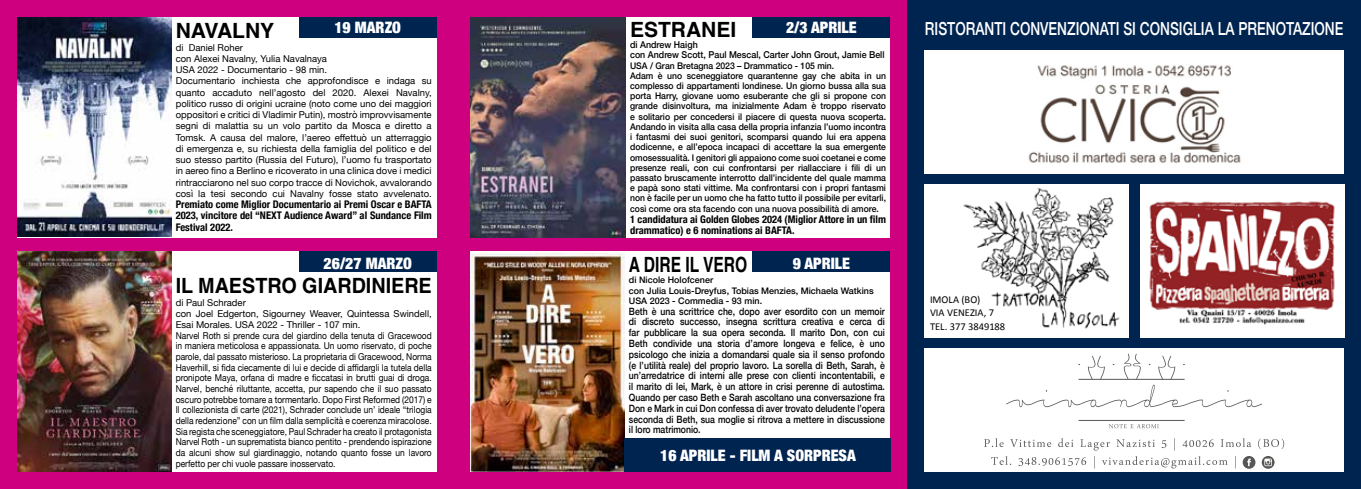
<style>
.page{position:relative;width:1361px;height:489px;background:#fff}
.page>*{position:absolute;margin:0;border:0;box-sizing:border-box;transform-origin:0 0}
.t1{font:700 21px "Helvetica";color:#000;scale:.94 1}
.t2{font:700 21px "Helvetica";color:#000}
.t3{font:700 21px "Helvetica";color:#000;scale:.74 1}
.t4{font:500 18px "Helvetica Neue";color:#fff;scale:.76 1}
.t5{font:900 condensed 15.75px "Helvetica Neue";color:#fff}
.t6{font:700 condensed 10.5px/11.2px "Helvetica Neue";color:#000}
.t7{font:10.5px/13.5px "Calibri";color:#000}
.t8{font:500 10.05px/10.8px "Helvetica Neue";color:#000;text-align:justify;scale:.86 1}
.t9{font:9.45px/10.8px "Helvetica Neue";color:#000}
.t10{font:500 9.45px/10.2px "Helvetica Neue";color:#000;scale:.94 1}
.t11{font:500 9.15px/10.2px "Helvetica Neue";color:#000;scale:.94 1}
.t12{font:500 9px/10.2px "Helvetica Neue";color:#000}
</style>
<div class="page">
<div style="left:0;top:0;width:919px;height:489px;background:#ce007f"></div>
<div style="left:907px;top:0;width:454px;height:489px;background:#002450"></div>
<div style="left:924px;top:184px;width:204px;height:154px;background:#fff"></div>
<div style="left:924px;top:51px;width:420px;height:123px;background:#fff"></div>
<div style="left:924px;top:349px;width:420px;height:123px;background:#fff"></div>
<img style="left:1028px;top:65px;width:213px;height:98px">
<svg style="left:1006px;top:385px;width:256px;height:22px"></svg>
<svg style="left:1124px;top:354px;width:16px;height:25px"></svg>
<svg style="left:1148px;top:356px;width:36px;height:23px"></svg>
<svg style="left:1078px;top:356px;width:36px;height:23px"></svg>
<hr style="left:1078px;top:379px;width:106px;height:1px;background:#575756">
<hr style="left:1078px;top:420px;width:106px;height:1px;background:#575756">
<svg style="left:1109px;top:424px;width:49px;height:4px"></svg>
<svg style="left:1258px;top:438px;width:26px;height:11px"></svg>
<div style="left:1242px;top:456px;width:13px;height:13px;background:#575756;border-radius:50%"></div>
<svg style="left:984px;top:438px;width:267px;height:31px"></svg>
<svg style="left:1261px;top:456px;width:13px;height:13px"></svg>
<svg style="left:1264px;top:459px;width:8px;height:7px"></svg>
<div style="left:1140px;top:184px;width:204px;height:154px;background:#fff"></div>
<img style="left:1149px;top:201px;width:186px;height:124px">
<div style="left:471px;top:17px;width:419px;height:220px;background:#fff"></div>
<div style="left:752px;top:17px;width:138px;height:20px;background:#002450"></div>
<div style="left:471px;top:252px;width:419px;height:220px;background:#fff"></div>
<div style="left:752px;top:252px;width:138px;height:20px;background:#002450"></div>
<img style="left:963px;top:188px;width:157px;height:141px">
<div style="left:17px;top:17px;width:420px;height:220px;background:#fff"></div>
<div style="left:299px;top:17px;width:138px;height:20px;background:#002450"></div>
<div style="left:17px;top:252px;width:420px;height:220px;background:#fff"></div>
<div style="left:299px;top:252px;width:138px;height:20px;background:#002450"></div>
<img style="left:17px;top:17px;width:154px;height:220px">
<img style="left:17px;top:252px;width:155px;height:220px">
<img style="left:471px;top:17px;width:155px;height:220px">
<img style="left:471px;top:252px;width:154px;height:220px">
<div style="left:624px;top:438px;width:266px;height:34px;background:#002450"></div>
<h3 class="t5" style="left:334px;top:15px;width:68px">19 MARZO</h3>
<h1 class="t2" style="left:176px;top:18px;width:100px">NAVALNY</h1>
<p class="t9" style="left:176px;top:42px;width:257px;line-height:11.2px">di Daniel Roher<br>con Alexei Navalny, Yulia Navalnaya<br>USA 2022 - Documentario - 98 min.<br>Documentario inchiesta che approfondisce e indaga su quanto accaduto nell’agosto del 2020. Alexei Navalny, politico russo di origini ucraine (noto come uno dei maggiori oppositori e critici di Vladimir Putin), mostrò improvvisamente segni di malattia su un volo partito da Mosca e diretto a Tomsk. A causa del malore, l’aereo effettuò un atterraggio di emergenza e, su richiesta della famiglia del politico e del suo stesso partito (Russia del Futuro), l’uomo fu trasportato in aereo fino a Berlino e ricoverato in una clinica dove i medici rintracciarono nel suo corpo tracce di Novichok, avvalorando così la tesi secondo cui Navalny fosse stato avvelenato.</p>
<p class="t6" style="left:176px;top:198px;width:257px;text-align:justify">Premiato come Miglior Documentario ai Premi Oscar e BAFTA 2023, vincitore del “NEXT Audience Award” al Sundance Film Festival 2022.</p>
<h3 class="t5" style="left:324px;top:250px;width:90px">26/27 MARZO</h3>
<h1 class="t1" style="left:176px;top:273px;width:274px">IL MAESTRO GIARDINIERE</h1>
<p class="t9" style="left:176px;top:297px;width:257px">di Paul Schrader<br>con Joel Edgerton, Sigourney Weaver, Quintessa Swindell, Esai Morales. USA 2022 - Thriller - 107 min.<br>Narvel Roth si prende cura del giardino della tenuta di Gracewood in maniera meticolosa e appassionata. Un uomo riservato, di poche parole, dal passato misterioso. La proprietaria di Gracewood, Norma Haverhill, si fida ciecamente di lui e decide di affidargli la tutela della pronipote Maya, orfana di madre e ficcatasi in brutti guai di droga.<br>Narvel, benché riluttante, accetta, pur sapendo che il suo passato oscuro potrebbe tornare a tormentarlo. Dopo First Reformed (2017) e Il collezionista di carte (2021), Schrader conclude un’ ideale “trilogia della redenzione” con un film dalla semplicità e coerenza miracolose.<br>Sia regista che sceneggiatore, Paul Schrader ha creato il protagonista Narvel Roth - un suprematista bianco pentito - prendendo ispirazione da alcuni show sul giardinaggio, notando quanto fosse un lavoro perfetto per chi vuole passare inosservato.</p>
<h1 class="t2" style="left:630px;top:16px;width:108px">ESTRANEI</h1>
<p class="t10" style="left:630px;top:39px;width:272px">di Andrew Haigh<br>con Andrew Scott, Paul Mescal, Carter John Grout, Jamie Bell</p>
<p class="t11" style="left:630px;top:60px;width:274px">USA / Gran Bretagna 2023 – Drammatico - 105 min.<br>Adam è uno sceneggiatore quarantenne gay che abita in un complesso di appartamenti londinese. Un giorno bussa alla sua porta Harry, giovane uomo esuberante che gli si propone con grande disinvoltura, ma inizialmente Adam è troppo riservato e solitario per concedersi il piacere di questa nuova scoperta.<br>Andando in visita alla casa della propria infanzia l’uomo incontra i fantasmi dei suoi genitori, scomparsi quando lui era appena dodicenne, e all’epoca incapaci di accettare la sua emergente omosessualità. I genitori gli appaiono come suoi coetanei e come presenze reali, con cui confrontarsi per riallacciare i fili di un passato bruscamente interrotto dall’incidente del quale mamma e papà sono stati vittime. Ma confrontarsi con i propri fantasmi non è facile per un uomo che ha fatto tutto il possibile per evitarli, così come ora sta facendo con una nuova possibilità di amore.</p>
<p class="t6" style="left:630px;top:213px;width:257px">1 candidatura ai Golden Globes 2024 (Miglior Attore in un film drammatico) e 6 nominations ai BAFTA.</p>
<h1 class="t3" style="left:629px;top:252px;width:161px">A DIRE IL VERO</h1>
<p class="t12" style="left:629px;top:274px;width:246px">di Nicole Holofcener<br>con Julia Louis-Dreyfus, Tobias Menzies, Michaela Watkins<br>USA 2023 - Commedia - 93 min.</p>
<p class="t8" style="left:629px;top:305px;width:299px">Beth è una scrittrice che, dopo aver esordito con un memoir di discreto successo, insegna scrittura creativa e cerca di far pubblicare la sua opera seconda. Il marito Don, con cui Beth condivide una storia d’amore longeva e felice, è uno psicologo che inizia a domandarsi quale sia il senso profondo (e l’utilità reale) del proprio lavoro. La sorella di Beth, Sarah, è un’arredatrice di interni alle prese con clienti incontentabili, e il marito di lei, Mark, è un attore in crisi perenne di autostima.<br>Quando per caso Beth e Sarah ascoltano una conversazione fra Don e Mark in cui Don confessa di aver trovato deludente l’opera seconda di Beth, sua moglie si ritrova a mettere in discussione il loro matrimonio.</p>
<h3 class="t5" style="left:786px;top:15px;width:72px">2/3 APRILE</h3>
<h2 class="t4" style="left:925px;top:14px;width:552px">RISTORANTI CONVENZIONATI SI CONSIGLIA LA PRENOTAZIONE</h2>
<h3 class="t5" style="left:793px;top:250px;width:59px">9 APRILE</h3>
<p class="t7" style="left:930px;top:292px;width:77px">IMOLA (BO)<br>VIA VENEZIA, 7<br>TEL. 377 3849188</p>
<h3 class="t5" style="left:660px;top:443px;width:197px">16 APRILE - FILM A SORPRESA</h3>
</div>
